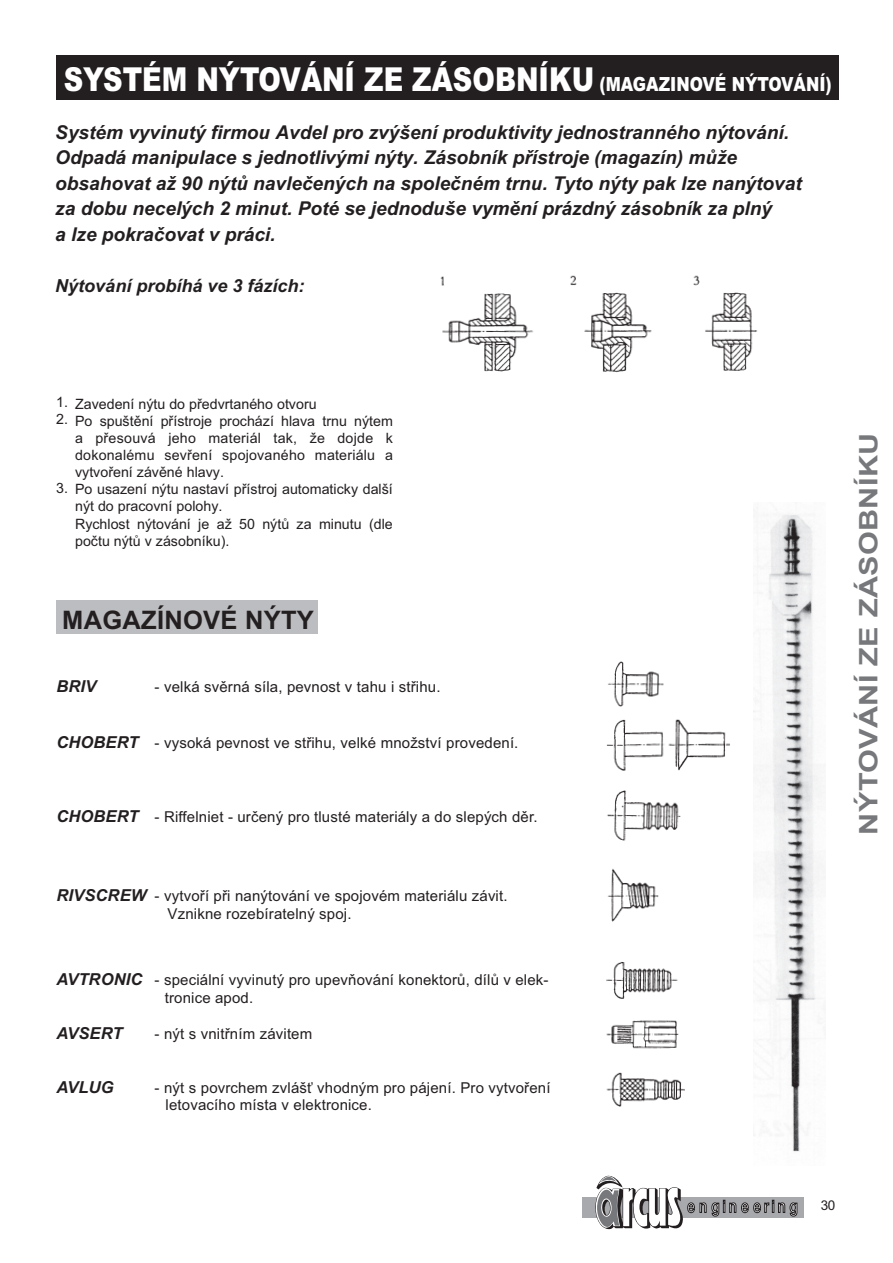
<style>
.page{position:relative;width:893px;height:1263px;background:#fff}
.page>*{position:absolute;margin:0;border:0;box-sizing:border-box;transform-origin:0 0}
.t1{font:900 33px "Arial";color:#fff;scale:.82 1}
.t2{font:700 25.5px "Arial";letter-spacing:.01em;color:#76787b;scale:1.2 1}
.t3{font:700 25.5px "Arial";letter-spacing:.01em;color:#231f20}
.t4{font:italic 700 19.05px/25.5px "Arial";color:#231f20}
.t5{font:italic 700 18px "Arial";color:#231f20}
.t6{font:italic 700 16.5px "Arial";letter-spacing:.01em;color:#231f20}
.t7{font:15px/17.2px "Arial";letter-spacing:.01em;color:#231f20}
.t8{font:14.25px/17.1px "Arial";color:#231f20}
.t9{font:13.5px "Arial";color:#231f20}
.s1{font-size:19.5px}
</style>
<div class="page">
<div style="left:582px;top:1197px;width:221px;height:20px;background:#a8a9ad"></div>
<svg style="left:712px;top:1200px;width:85px;height:16px"></svg>
<svg style="left:593px;top:1175px;width:113px;height:55px"></svg>
<div style="left:56px;top:55px;width:783px;height:44px;background:#231f20"></div>
<img style="left:440px;top:275px;width:318px;height:98px">
<div style="left:56px;top:601px;width:262px;height:33px;background:#bcbdc0"></div>
<img style="left:606px;top:661px;width:124px;height:446px">
<img style="left:754px;top:514px;width:72px;height:638px">
<h1 class="t1" style="left:64px;top:61px;width:938px">SYSTÉM NÝTOVÁNÍ ZE ZÁSOBNÍKU <span class="s1">(MAGAZINOVÉ NÝTOVÁNÍ)</span></h1>
<p class="t4" style="left:55px;top:121px;width:748px">Systém vyvinutý firmou Avdel pro zvýšení produktivity jednostranného nýtování.<br>Odpadá manipulace s jednotlivými nýty. Zásobník přístroje (magazín) může obsahovat až 90 nýtů navlečených na společném trnu. Tyto nýty pak lze nanýtovat za dobu necelých 2 minut. Poté se jednoduše vymění prázdný zásobník za plný<br>a lze pokračovat v práci.</p>
<p class="t5" style="left:55px;top:279px;width:251px">Nýtování probíhá ve 3 fázích:</p>
<p class="t8" style="left:56px;top:395px;width:13px">1.<br>2.</p>
<p class="t8" style="left:56px;top:480px;width:13px">3.</p>
<p class="t8" style="left:75px;top:397px;width:319px">Zavedení nýtu do předvrtaného otvoru<br>Po spuštění přístroje prochází hlava trnu nýtem a přesouvá jeho materiál tak, že dojde k dokonalému sevření spojovaného materiálu a vytvoření závěné hlavy.<br>Po usazení nýtu nastaví přístroj automaticky další nýt do pracovní polohy.<br>Rychlost nýtování je až 50 nýtů za minutu (dle počtu nýtů v zásobníku).</p>
<h2 class="t3" style="left:62px;top:610px;width:253px">MAGAZÍNOVÉ NÝTY</h2>
<p class="t6" style="left:56px;top:680px;width:41px">BRIV</p>
<p class="t7" style="left:155px;top:679px;width:287px">- velká svěrná síla, pevnost v tahu i střihu.</p>
<p class="t6" style="left:56px;top:736px;width:84px">CHOBERT</p>
<p class="t7" style="left:155px;top:736px;width:365px">- vysoká pevnost ve střihu, velké množství provedení.</p>
<p class="t6" style="left:56px;top:810px;width:84px">CHOBERT</p>
<p class="t7" style="left:155px;top:809px;width:384px">- Riffelniet - určený pro tlusté materiály a do slepých děr.</p>
<p class="t6" style="left:56px;top:889px;width:92px">RIVSCREW</p>
<p class="t7" style="left:168px;top:888px;width:342px;line-height:18px;text-indent:-13px">- vytvoří při nanýtování ve spojovém materiálu závit.<br>Vznikne rozebíratelný spoj.</p>
<p class="t6" style="left:56px;top:973px;width:88px">AVTRONIC</p>
<p class="t6" style="left:56px;top:1027px;width:68px">AVSERT</p>
<p class="t7" style="left:165px;top:973px;width:385px;text-indent:-10px">- speciální vyvinutý pro upevňování konektorů, dílů v elek&shy;tronice apod.</p>
<p class="t7" style="left:155px;top:1026px;width:159px">- nýt s vnitřním závitem</p>
<p class="t6" style="left:56px;top:1081px;width:59px">AVLUG</p>
<p class="t7" style="left:166px;top:1080px;width:386px;text-indent:-11px">- nýt s povrchem zvlášť vhodným pro pájení. Pro vytvoření letovacího místa v elektronice.</p>
<h2 class="t2" style="left:859px;top:834px;width:336px;rotate:-90deg">NÝTOVÁNÍ ZE ZÁSOBNÍKU</h2>
<p class="t9" style="left:821px;top:1200px;width:16px">30</p>
</div>
